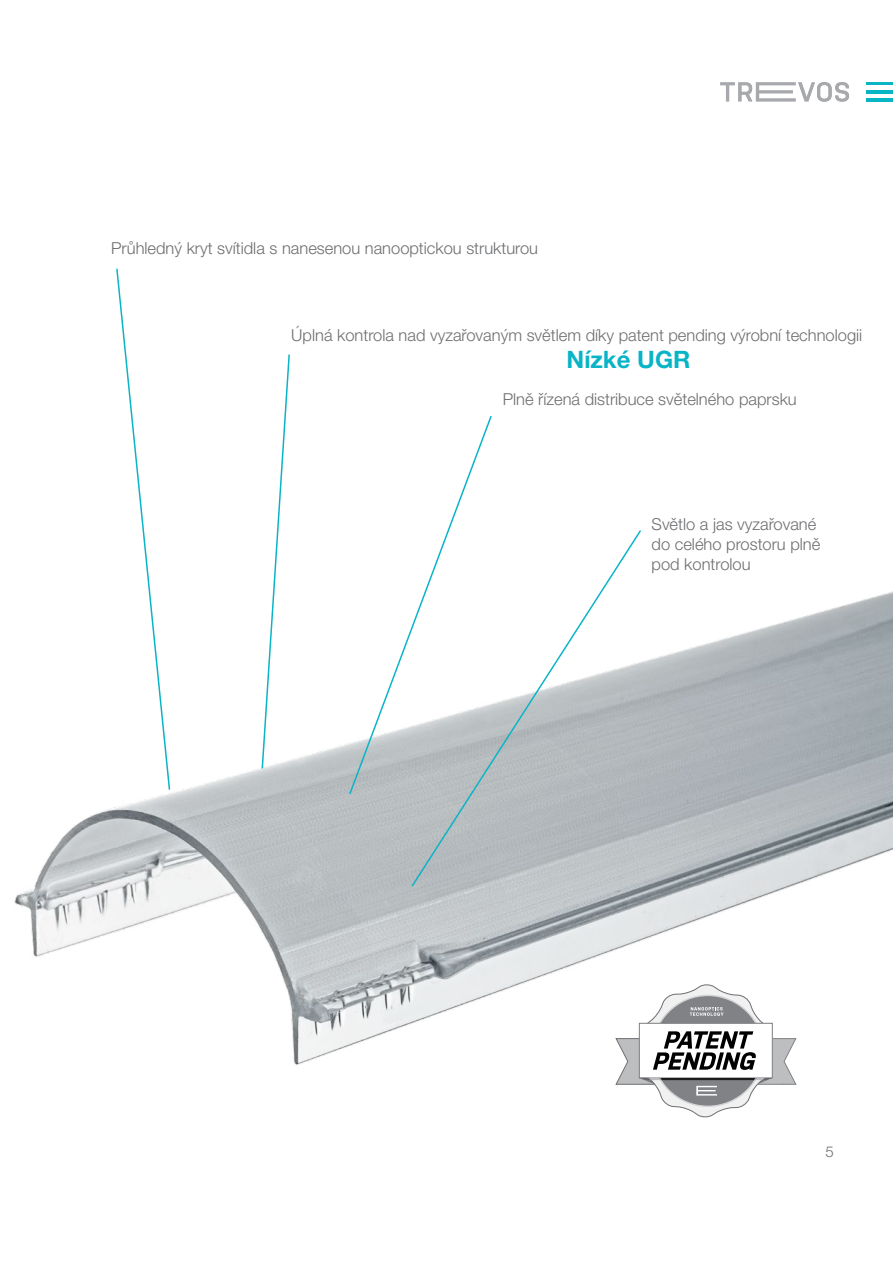
<style>
.page{position:relative;width:893px;height:1263px;background:#fff}
.page>*{position:absolute;margin:0;border:0;box-sizing:border-box;transform-origin:0 0}
.t1{font:700 24px "Helvetica Neue LT Pro";color:#09b4c7}
.t2{font:300 16.5px/19.8px "Helvetica Neue LT Pro";color:#6d6e71}
.t3{font:300 15px "Helvetica Neue LT Pro";color:#6d6e71}
</style>
<div class="page">
<hr style="left:866px;top:91px;width:27px;height:3px;background:#09b4c7">
<hr style="left:866px;top:99px;width:27px;height:3px;background:#09b4c7">
<img style="left:14px;top:591px;width:879px;height:474px">
<svg style="left:115px;top:268px;width:56px;height:523px"></svg>
<svg style="left:261px;top:354px;width:30px;height:416px"></svg>
<svg style="left:348px;top:416px;width:144px;height:380px"></svg>
<svg style="left:410px;top:528px;width:233px;height:360px"></svg>
<svg style="left:615px;top:983px;width:182px;height:135px"></svg>
<hr style="left:866px;top:82px;width:27px;height:3px;background:#09b4c7">
<hr style="left:866px;top:90px;width:27px;height:3px;background:#09b4c7">
<hr style="left:866px;top:98px;width:27px;height:3px;background:#09b4c7">
<svg style="left:720px;top:82px;width:129px;height:20px"></svg>
<p class="t2" style="left:111px;top:238px;width:428px">Průhledný kryt svítidla s nanesenou nanooptickou strukturou</p>
<p class="t2" style="left:291px;top:325px;width:572px">Úplná kontrola nad vyzařovaným světlem díky patent pending výrobní technologii</p>
<h1 class="t1" style="left:567px;top:345px;width:123px">Nízké UGR</h1>
<p class="t2" style="left:503px;top:389px;width:295px">Plně řízená distribuce světelného paprsku</p>
<p class="t2" style="left:652px;top:514px;width:170px">Světlo a jas vyzařované do celého prostoru plně pod kontrolou</p>
<p class="t3" style="left:825px;top:1142px;width:10px">5</p>
</div>
